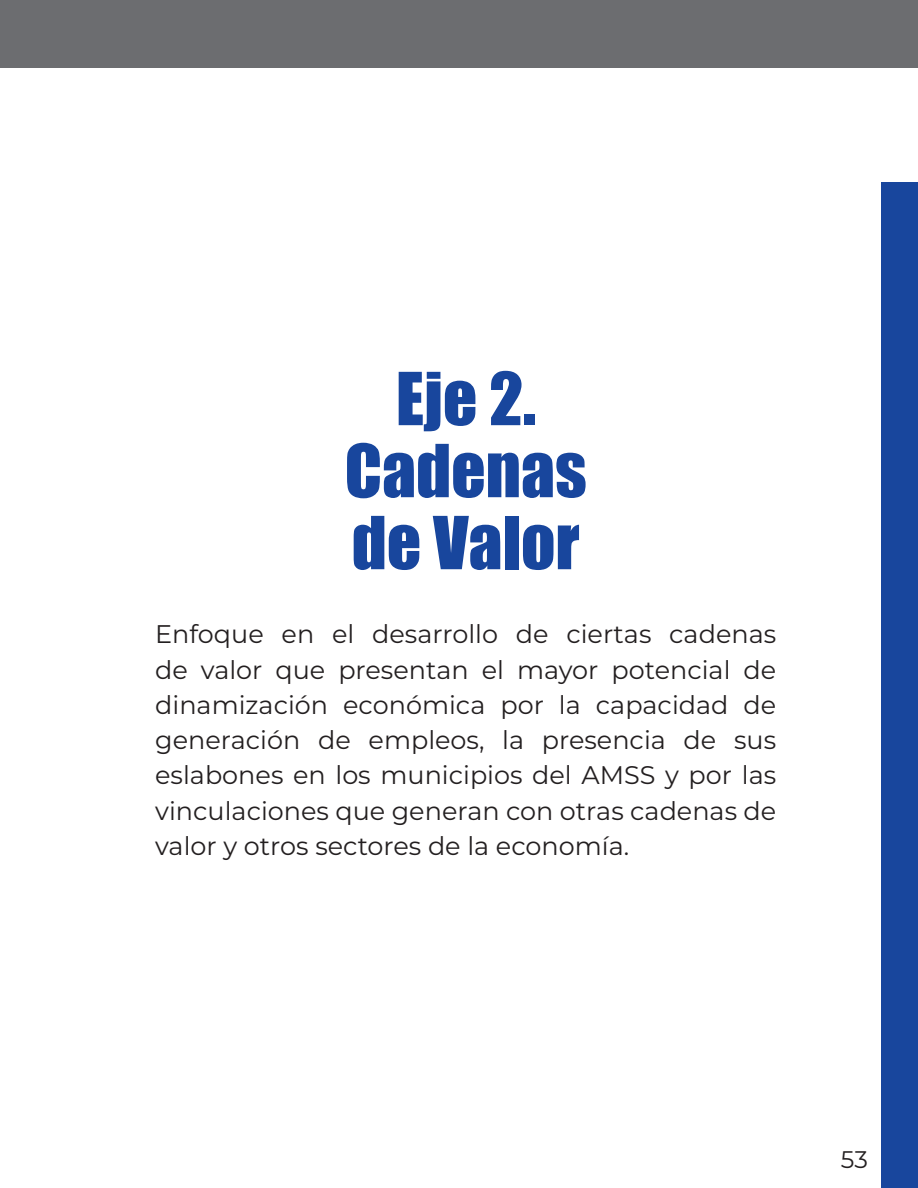
<style>
.page{position:relative;width:918px;height:1188px;background:#fff}
.page>*{position:absolute;margin:0;border:0;box-sizing:border-box;transform-origin:0 0}
.t1{font:67.5px/72px "Impact";color:#18469d;text-align:center}
.t2{font:25.5px/35.2px "Montserrat";color:#231f20;text-align:justify}
.t3{font:24px "Montserrat";color:#231f20}
</style>
<div class="page">
<div style="left:0;top:0;width:918px;height:68px;background:#6c6d70"></div>
<div style="left:881px;top:182px;width:37px;height:1006px;background:#18469d"></div>
<h1 class="t1" style="left:345px;top:361px;width:244px">Eje 2.<br>Cadenas de Valor</h1>
<p class="t2" style="left:155px;top:616px;width:623px">Enfoque en el desarrollo de ciertas cadenas de valor que presentan el mayor potencial de dinamización económica por la capacidad de generación de empleos, la presencia de sus eslabones en los municipios del AMSS y por las vinculaciones que generan con otras cadenas de valor y otros sectores de la economía.</p>
<p class="t3" style="left:841px;top:1143px;width:28px">53</p>
</div>
